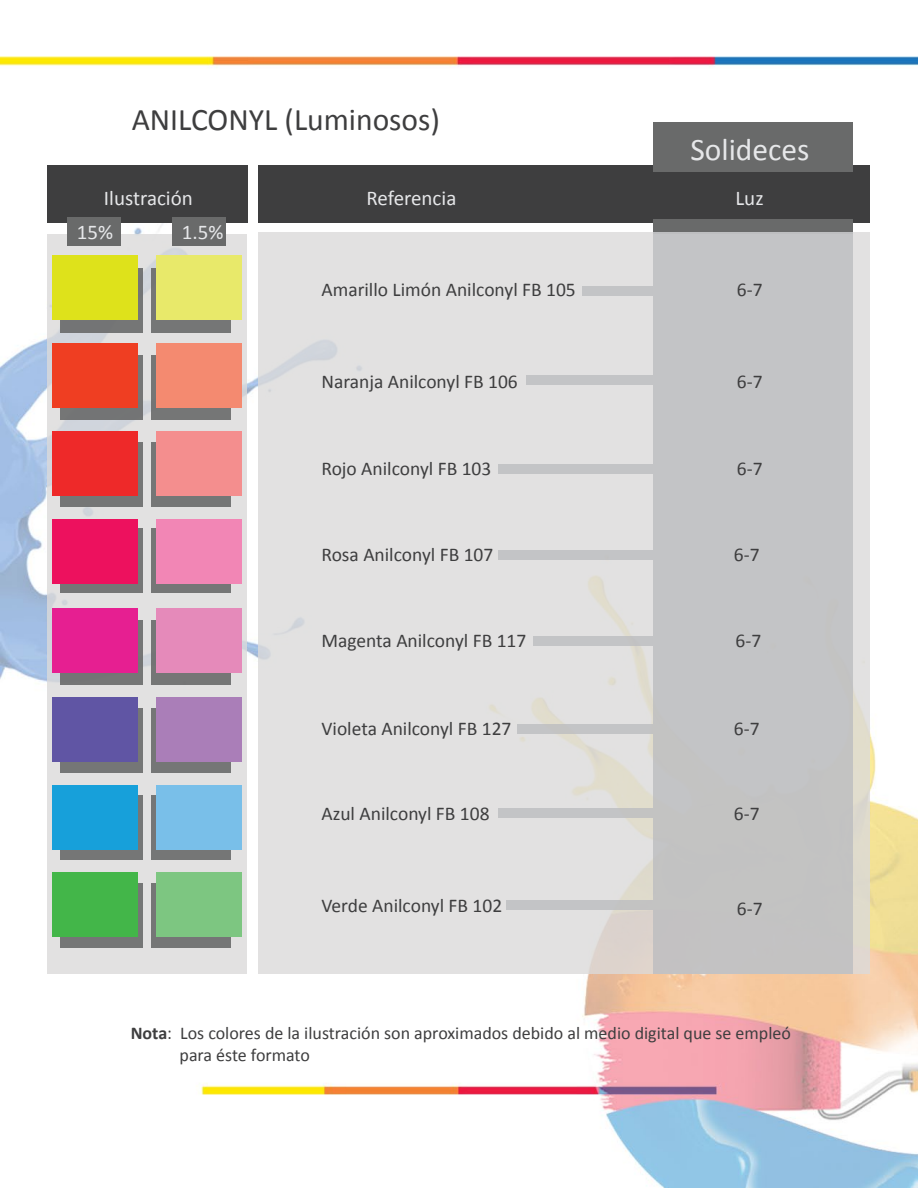
<style>
.page{position:relative;width:918px;height:1188px;background:#fff}
.page>*{position:absolute;margin:0;border:0;box-sizing:border-box;transform-origin:0 0}
.t1{font:31.5px "Calibri";color:#3e3e3f}
.t2{font:31.5px "Calibri";color:#e6e7e9}
.t3{font:21px "Calibri";color:#e6e7e9}
.t4{font:19.5px "Calibri";color:#3e3e3f}
.t5{font:18px/21.6px "Calibri";color:#3e3e3f}
.s1{font-weight:700}
</style>
<div class="page">
<img style="left:0;top:56px;width:918px;height:1132px">
<div style="left:47px;top:166px;width:201px;height:57px;background:#3e3e3f"></div>
<div style="left:259px;top:166px;width:611px;height:57px;background:#3e3e3f"></div>
<div style="left:653px;top:122px;width:199px;height:50px;background:#696a6a"></div>
<div style="left:653px;top:219px;width:199px;height:15px;background:#696a6a"></div>
<svg style="left:47px;top:234px;width:200px;height:740px;background:#dedcdc"></svg>
<div style="left:259px;top:233px;width:611px;height:741px;background:#e2e1e1"></div>
<div style="left:653px;top:232px;width:199px;height:742px;background:#c3c4c6"></div>
<div style="left:582px;top:286px;width:71px;height:9px;background:#c3c4c6"></div>
<div style="left:527px;top:376px;width:126px;height:9px;background:#c3c4c6"></div>
<div style="left:499px;top:464px;width:154px;height:9px;background:#c3c4c6"></div>
<div style="left:517px;top:724px;width:136px;height:10px;background:#c3c4c6"></div>
<div style="left:499px;top:808px;width:154px;height:10px;background:#c3c4c6"></div>
<div style="left:507px;top:900px;width:146px;height:9px;background:#c3c4c6"></div>
<div style="left:499px;top:550px;width:154px;height:9px;background:#c3c4c6"></div>
<div style="left:534px;top:636px;width:119px;height:10px;background:#c3c4c6"></div>
<div style="left:60px;top:269px;width:83px;height:64px;background:#737475"></div>
<div style="left:151px;top:269px;width:80px;height:64px;background:#757676"></div>
<div style="left:60px;top:356px;width:83px;height:64px;background:#737475"></div>
<div style="left:151px;top:356px;width:80px;height:64px;background:#757676"></div>
<div style="left:60px;top:443px;width:83px;height:64px;background:#757676"></div>
<div style="left:151px;top:443px;width:80px;height:64px;background:#757676"></div>
<div style="left:60px;top:529px;width:83px;height:64px;background:#757676"></div>
<div style="left:151px;top:529px;width:80px;height:64px;background:#757676"></div>
<div style="left:60px;top:621px;width:83px;height:64px;background:#757676"></div>
<div style="left:151px;top:621px;width:80px;height:64px;background:#757676"></div>
<svg style="left:60px;top:709px;width:83px;height:64px"></svg>
<svg style="left:151px;top:709px;width:80px;height:64px"></svg>
<div style="left:60px;top:796px;width:83px;height:64px;background:#757676"></div>
<div style="left:151px;top:796px;width:80px;height:64px;background:#757676"></div>
<div style="left:60px;top:883px;width:83px;height:64px;background:#757676"></div>
<div style="left:151px;top:883px;width:80px;height:64px;background:#757676"></div>
<div style="left:52px;top:256px;width:85px;height:64px;background:#dee21b"></div>
<div style="left:156px;top:256px;width:86px;height:64px;background:#e8e96a"></div>
<div style="left:52px;top:344px;width:85px;height:64px;background:#ef3e22"></div>
<div style="left:156px;top:344px;width:86px;height:64px;background:#f48a70"></div>
<div style="left:52px;top:432px;width:85px;height:64px;background:#ee2929"></div>
<div style="left:156px;top:432px;width:86px;height:64px;background:#f48e8e"></div>
<div style="left:52px;top:520px;width:85px;height:64px;background:#ed115e"></div>
<div style="left:156px;top:520px;width:86px;height:64px;background:#f286b5"></div>
<div style="left:52px;top:609px;width:85px;height:64px;background:#e61f91"></div>
<div style="left:156px;top:609px;width:86px;height:64px;background:#e58aba"></div>
<div style="left:52px;top:697px;width:85px;height:64px;background:#6055a4"></div>
<div style="left:156px;top:697px;width:86px;height:64px;background:#aa7eb8"></div>
<div style="left:52px;top:786px;width:85px;height:64px;background:#17a0da"></div>
<div style="left:156px;top:786px;width:86px;height:64px;background:#79bfe9"></div>
<div style="left:52px;top:873px;width:85px;height:64px;background:#43b649"></div>
<div style="left:156px;top:873px;width:86px;height:64px;background:#7dc681"></div>
<div style="left:67px;top:217px;width:53px;height:29px;background:#696a6a"></div>
<div style="left:172px;top:217px;width:54px;height:29px;background:#696a6a"></div>
<h1 class="t1" style="left:132px;top:100px;width:310px">ANILCONYL (Luminosos)</h1>
<h1 class="t2" style="left:690px;top:130px;width:121px">Solideces</h1>
<p class="t3" style="left:104px;top:185px;width:90px">Ilustración</p>
<p class="t3" style="left:366px;top:185px;width:91px">Referencia</p>
<p class="t3" style="left:735px;top:185px;width:30px">Luz</p>
<p class="t3" style="left:77px;top:219px;width:38px">15%</p>
<p class="t3" style="left:182px;top:219px;width:43px">1.5%</p>
<p class="t4" style="left:321px;top:278px;width:256px">Amarillo Limón Anilconyl FB 105</p>
<p class="t4" style="left:321px;top:369px;width:198px">Naranja Anilconyl FB 106</p>
<p class="t4" style="left:321px;top:456px;width:171px">Rojo Anilconyl FB 103</p>
<p class="t4" style="left:321px;top:542px;width:173px">Rosa Anilconyl FB 107</p>
<p class="t4" style="left:321px;top:628px;width:206px">Magenta Anilconyl FB 117</p>
<p class="t4" style="left:321px;top:716px;width:191px">Violeta Anilconyl FB 127</p>
<p class="t4" style="left:321px;top:802px;width:170px">Azul Anilconyl FB 108</p>
<p class="t4" style="left:321px;top:893px;width:182px">Verde Anilconyl FB 102</p>
<p class="t4" style="left:737px;top:278px;width:27px">6-7</p>
<p class="t4" style="left:737px;top:369px;width:27px">6-7</p>
<p class="t4" style="left:737px;top:456px;width:27px">6-7</p>
<p class="t4" style="left:734px;top:542px;width:27px">6-7</p>
<p class="t4" style="left:735px;top:628px;width:27px">6-7</p>
<p class="t4" style="left:734px;top:716px;width:27px">6-7</p>
<p class="t4" style="left:734px;top:802px;width:27px">6-7</p>
<p class="t4" style="left:737px;top:896px;width:27px">6-7</p>
<p class="t5" style="left:180px;top:1022px;width:613px;text-indent:-49px"><span class="s1">Nota</span>: Los colores de la ilustración son aproximados debido al medio digital que se empleó para éste formato</p>
</div>
